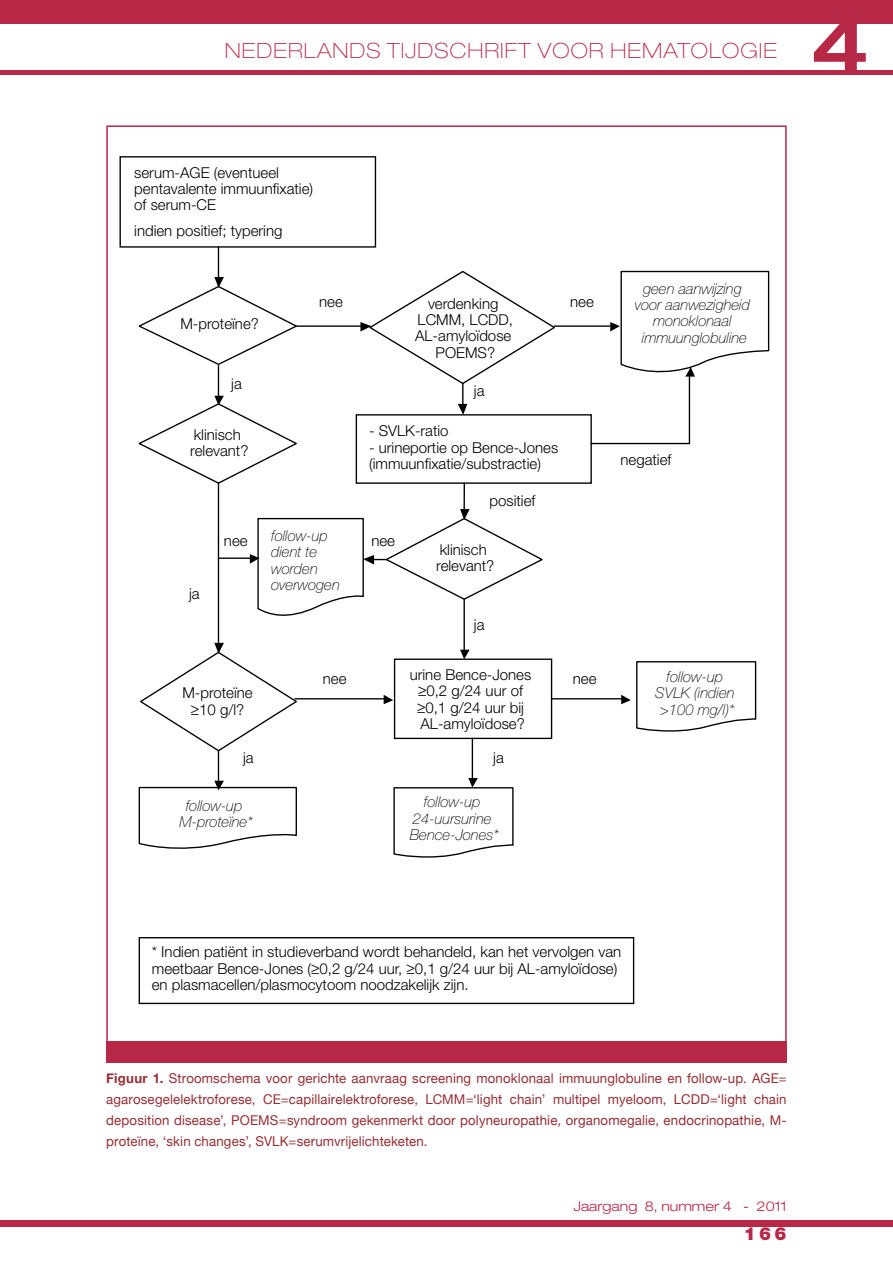
<style>
.page{position:relative;width:893px;height:1263px;background:#fff}
.page>*{position:absolute;margin:0;border:0;box-sizing:border-box;transform-origin:0 0}
.t1{font:700 expanded 70.5px "Helvetica Neue LT Std";color:#b72847}
.t2{font:100 expanded 21px "Helvetica Neue LT Std";letter-spacing:.05em;color:#b72847}
.t3{font:900 18px "Helvetica Neue LT Std";color:#b72847}
.t4{font:300 15px/16.4px "Helvetica Neue LT Std";color:#000}
.t5{font:italic 100 15px/16.4px "Helvetica Neue LT Std";color:#000;text-align:center}
.t6{font:13.5px/21px "Helvetica Neue";letter-spacing:.01em;color:#962e34;text-align:justify}
.t7{font:300 expanded 13.5px "Helvetica Neue LT Std";color:#b72847}
.s1{font-weight:700}
</style>
<div class="page">
<div style="left:0;top:0;width:893px;height:23px;background:#b72847"></div>
<div style="left:0;top:1220px;width:893px;height:7px;background:#b72847"></div>
<hr style="left:0;top:70px;width:893px;height:4px;background:#b72847">
<div style="left:356px;top:414px;width:236px;height:70px;border:1px solid #000"></div>
<div style="left:119px;top:156px;width:257px;height:92px;border:1px solid #000"></div>
<hr style="left:218px;top:366px;width:1px;height:30px;background:#000">
<svg style="left:138px;top:396px;width:159px;height:89px"></svg>
<hr style="left:296px;top:325px;width:64px;height:2px;background:#000">
<hr style="left:218px;top:247px;width:1px;height:30px;background:#000">
<svg style="left:138px;top:277px;width:161px;height:89px"></svg>
<hr style="left:218px;top:557px;width:32px;height:2px;background:#000">
<div style="left:394px;top:658px;width:158px;height:81px;border:1px solid #000"></div>
<svg style="left:360px;top:271px;width:197px;height:144px"></svg>
<hr style="left:554px;top:325px;width:56px;height:2px;background:#000">
<hr style="left:591px;top:443px;width:98px;height:1px;background:#000">
<hr style="left:689px;top:375px;width:1px;height:68px;background:#000">
<hr style="left:218px;top:483px;width:1px;height:59px;background:#000">
<hr style="left:218px;top:542px;width:1px;height:101px;background:#000">
<svg style="left:140px;top:643px;width:159px;height:109px"></svg>
<hr style="left:295px;top:698px;width:89px;height:1px;background:#000">
<svg style="left:384px;top:695px;width:9px;height:9px"></svg>
<hr style="left:472px;top:738px;width:1px;height:40px;background:#000">
<hr style="left:552px;top:698px;width:69px;height:1px;background:#000">
<div style="left:139px;top:937px;width:495px;height:67px;border:1px solid #000"></div>
<hr style="left:463px;top:483px;width:2px;height:26px;background:#000">
<hr style="left:463px;top:599px;width:2px;height:51px;background:#000">
<svg style="left:460px;top:650px;width:10px;height:9px"></svg>
<hr style="left:218px;top:751px;width:1px;height:30px;background:#000">
<svg style="left:393px;top:778px;width:121px;height:80px"></svg>
<svg style="left:621px;top:661px;width:136px;height:71px"></svg>
<svg style="left:250px;top:509px;width:293px;height:113px"></svg>
<svg style="left:138px;top:781px;width:159px;height:68px"></svg>
<svg style="left:610px;top:270px;width:160px;height:107px"></svg>
<div style="left:106px;top:1041px;width:681px;height:21px;background:#b72847"></div>
<h2 class="t2" style="left:225px;top:38px;width:554px">NEDERLANDS TIJDSCHRIFT VOOR HEMATOLOGIE</h2>
<h1 class="t1" style="left:811px;top:2px;width:59px">4</h1>
<p class="t4" style="left:134px;top:164px;width:180px">serum-AGE (eventueel pentavalente immuunfixatie) of serum-CE</p>
<p class="t4" style="left:134px;top:223px;width:150px">indien positief; typering</p>
<p class="t4" style="left:180px;top:315px;width:80px">M-proteïne?</p>
<p class="t4" style="left:231px;top:375px;width:12px">ja</p>
<p class="t4" style="left:190px;top:426px;width:60px">klinisch relevant?</p>
<p class="t4" style="left:415px;top:295px;width:99px;text-align:center">verdenking<br>LCMM, LCDD,<br>AL-amyloïdose<br>POEMS?</p>
<p class="t4" style="left:319px;top:293px;width:25px">nee</p>
<p class="t4" style="left:570px;top:293px;width:25px">nee</p>
<p class="t4" style="left:474px;top:382px;width:12px">ja</p>
<p class="t4" style="left:369px;top:423px;width:81px">- SVLK-ratio</p>
<p class="t4" style="left:369px;top:439px;width:191px">- urineportie op Bence-Jones (immuunfixatie/substractie)</p>
<p class="t4" style="left:490px;top:492px;width:47px">positief</p>
<p class="t4" style="left:189px;top:585px;width:12px">ja</p>
<p class="t5" style="left:271px;top:527px;width:70px;text-align:left">follow-up dient te worden overwogen</p>
<p class="t4" style="left:224px;top:532px;width:25px">nee</p>
<p class="t4" style="left:371px;top:532px;width:25px">nee</p>
<p class="t4" style="left:436px;top:541px;width:60px">klinisch relevant?</p>
<p class="t4" style="left:474px;top:616px;width:12px">ja</p>
<p class="t4" style="left:182px;top:684px;width:72px;text-align:center">M-proteïne ≥10 g/l?</p>
<p class="t4" style="left:410px;top:666px;width:123px;text-align:center">urine Bence-Jones ≥0,2 g/24 uur of ≥0,1 g/24 uur bij<br>AL-amyloïdose?</p>
<p class="t4" style="left:323px;top:670px;width:25px">nee</p>
<p class="t4" style="left:573px;top:670px;width:25px">nee</p>
<p class="t4" style="left:243px;top:749px;width:12px">ja</p>
<p class="t4" style="left:493px;top:749px;width:12px">ja</p>
<p class="t5" style="left:180px;top:797px;width:75px">follow-up<br>M-proteïne*</p>
<p class="t5" style="left:410px;top:794px;width:91px">follow-up<br>24-uursurine<br>Bence-Jones*</p>
<p class="t5" style="left:635px;top:280px;width:117px">geen aanwijzing voor aanwezigheid monoklonaal immuunglobuline</p>
<p class="t4" style="left:620px;top:451px;width:52px">negatief</p>
<p class="t5" style="left:655px;top:668px;width:81px">follow-up<br>SVLK (indien &gt;100 mg/l)*</p>
<p class="t4" style="left:152px;top:943px;width:471px">* Indien patiënt in studieverband wordt behandeld, kan het vervolgen van meetbaar Bence-Jones (≥0,2 g/24 uur, ≥0,1 g/24 uur bij AL-amyloïdose) en plasmacellen/plasmocytoom noodzakelijk zijn.</p>
<p class="t6" style="left:106px;top:1068px;width:682px"><span class="s1">Figuur 1.</span> Stroomschema voor gerichte aanvraag screening monoklonaal immuunglobuline en follow-up. AGE= agarosegelelektroforese, CE=capillairelektroforese, LCMM=‘light chain’ multipel myeloom, LCDD=‘light chain deposition disease’, POEMS=syndroom gekenmerkt door polyneuropathie, organomegalie, endocrinopathie, M&shy;proteïne, ‘skin changes’, SVLK=serumvrijelichteketen.</p>
<p class="t7" style="left:574px;top:1198px;width:215px">Jaargang 8, nummer 4 - 2011</p>
<p class="t3" style="left:744px;top:1222px;width:44px">166</p>
</div>
